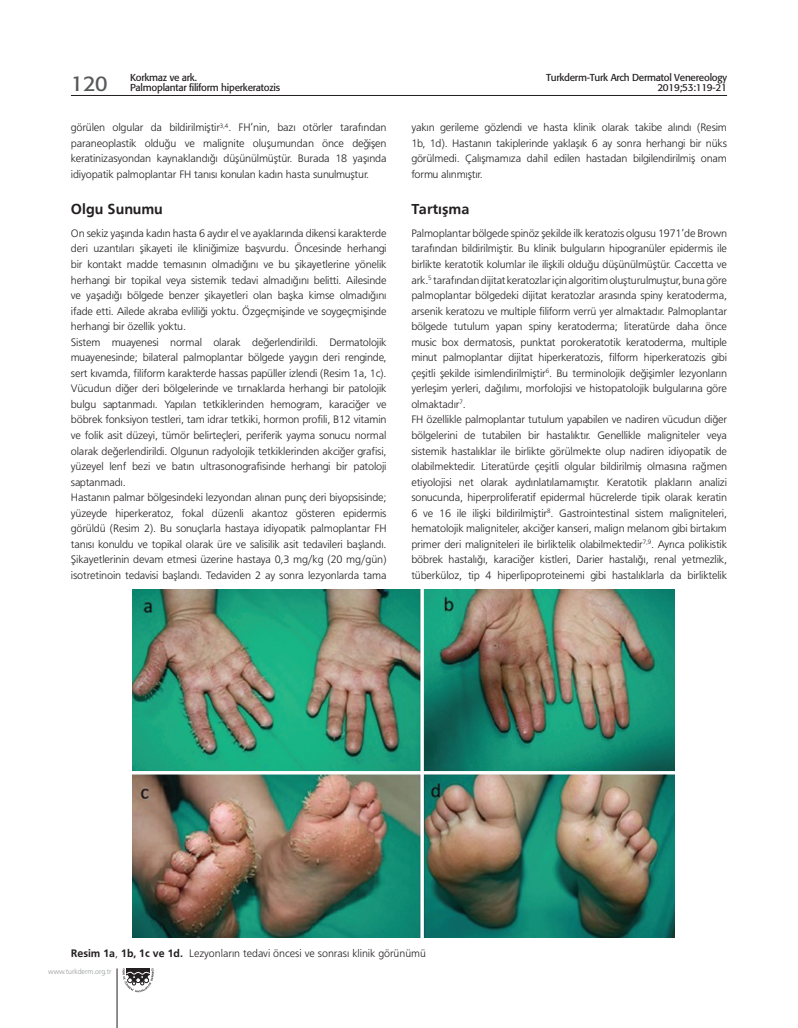
<style>
.page{position:relative;width:798px;height:1028px;background:#fff}
.page>*{position:absolute;margin:0;border:0;box-sizing:border-box;transform-origin:0 0}
.t1{font:21.25px "Formata Tr";color:#57585a}
.t2{font:15px "Frugal Bold Tr";color:#231f20}
.t3{font:11.25px/15.5px "Frugal Normal Tr";letter-spacing:-.015em;color:#231f20;text-align:justify}
.t4{font:10px/10.6px "Formata Tr";letter-spacing:-.025em;color:#231f20;text-align:right}
.t5{font:7.5px "Frugal Normal Tr";letter-spacing:-.01em;color:#939598}
.s1{font-family:"Frugal Bold Tr"}
</style>
<div class="page">
<svg style="left:123px;top:968px;width:31px;height:24px"></svg>
<hr style="left:117px;top:968px;width:1px;height:60px;background:#231f20">
<hr style="left:71px;top:95px;width:655px;height:1px;background:#231f20">
<img style="left:132px;top:590px;width:542px;height:347px">
<h1 class="t1" style="left:71px;top:71px;width:38px">120</h1>
<p class="t4" style="left:545px;top:72px;width:182px">Turkderm-Turk Arch Dermatol Venereology<br>2019;53:119-21</p>
<p class="t3" style="left:71px;top:120px;width:317px">görülen olgular da bildirilmiştir<sup>3,4</sup>. FH’nin, bazı otörler tarafından paraneoplastik olduğu ve malignite oluşumundan önce değişen keratinizasyondan kaynaklandığı düşünülmüştür. Burada 18 yaşında idiyopatik palmoplantar FH tanısı konulan kadın hasta sunulmuştur.</p>
<h2 class="t2" style="left:71px;top:201px;width:93px">Olgu Sunumu</h2>
<p class="t3" style="left:71px;top:225px;width:317px;text-align:left">On sekiz yaşında kadın hasta 6 aydır el ve ayaklarında dikensi karakterde deri uzantıları şikayeti ile kliniğimize başvurdu. Öncesinde herhangi bir kontakt madde temasının olmadığını ve bu şikayetlerine yönelik herhangi bir topikal veya sistemik tedavi almadığını belitti. Ailesinde ve yaşadığı bölgede benzer şikayetleri olan başka kimse olmadığını ifade etti. Ailede akraba evliliği yoktu. Özgeçmişinde ve soygeçmişinde herhangi bir özellik yoktu.<br>Sistem muayenesi normal olarak değerlendirildi. Dermatolojik muayenesinde; bilateral palmoplantar bölgede yaygın deri renginde, sert kıvamda, filiform karakterde hassas papüller izlendi (Resim 1a, 1c).<br>Vücudun diğer deri bölgelerinde ve tırnaklarda herhangi bir patolojik bulgu saptanmadı. Yapılan tetkiklerinden hemogram, karaciğer ve böbrek fonksiyon testleri, tam idrar tetkiki, hormon profili, B12 vitamin ve folik asit düzeyi, tümör belirteçleri, periferik yayma sonucu normal olarak değerlendirildi. Olgunun radyolojik tetkiklerinden akciğer grafisi, yüzeyel lenf bezi ve batın ultrasonografisinde herhangi bir patoloji saptanmadı.<br>Hastanın palmar bölgesindeki lezyondan alınan punç deri biyopsisinde; yüzeyde hiperkeratoz, fokal düzenli akantoz gösteren epidermis görüldü (Resim 2). Bu sonuçlarla hastaya idiyopatik palmoplantar FH tanısı konuldu ve topikal olarak üre ve salisilik asit tedavileri başlandı.<br>Şikayetlerinin devam etmesi üzerine hastaya 0,3 mg/kg (20 mg/gün) isotretinoin tedavisi başlandı. Tedaviden 2 ay sonra lezyonlarda tama</p>
<p class="t4" style="left:130px;top:72px;width:151px;text-align:left">Korkmaz ve ark.<br>Palmoplantar filiform hiperkeratozis</p>
<p class="t3" style="left:411px;top:120px;width:317px">yakın gerileme gözlendi ve hasta klinik olarak takibe alındı (Resim 1b, 1d). Hastanın takiplerinde yaklaşık 6 ay sonra herhangi bir nüks görülmedi. Çalışmamıza dahil edilen hastadan bilgilendirilmiş onam formu alınmıştır.</p>
<h2 class="t2" style="left:411px;top:201px;width:60px">Tartışma</h2>
<p class="t3" style="left:411px;top:225px;width:317px;text-align:left">Palmoplantar bölgede spinöz şekilde ilk keratozis olgusu 1971’de Brown tarafından bildirilmiştir. Bu klinik bulguların hipogranüler epidermis ile birlikte keratotik kolumlar ile ilişkili olduğu düşünülmüştür. Caccetta ve ark.<sup>5</sup> tarafından dijitat keratozlar için algoritim oluşturulmuştur, buna göre palmoplantar bölgedeki dijitat keratozlar arasında spiny keratoderma, arsenik keratozu ve multiple filiform verrü yer almaktadır. Palmoplantar bölgede tutulum yapan spiny keratoderma; literatürde daha önce music box dermatosis, punktat porokeratotik keratoderma, multiple minut palmoplantar dijitat hiperkeratozis, filform hiperkeratozis gibi çeşitli şekilde isimlendirilmiştir<sup>6</sup>. Bu terminolojik değişimler lezyonların yerleşim yerleri, dağılımı, morfolojisi ve histopatolojik bulgularına göre olmaktadır<sup>7</sup>.<br>FH özellikle palmoplantar tutulum yapabilen ve nadiren vücudun diğer bölgelerini de tutabilen bir hastalıktır. Genellikle maligniteler veya sistemik hastalıklar ile birlikte görülmekte olup nadiren idiyopatik de olabilmektedir. Literatürde çeşitli olgular bildirilmiş olmasına rağmen etiyolojisi net olarak aydınlatılamamıştır. Keratotik plakların analizi sonucunda, hiperproliferatif epidermal hücrelerde tipik olarak keratin 6 ve 16 ile ilişki bildirilmiştir<sup>8</sup>. Gastrointestinal sistem maligniteleri, hematolojik maligniteler, akciğer kanseri, malign melanom gibi birtakım primer deri maligniteleri ile birliktelik olabilmektedir<sup>7,9</sup>. Ayrıca polikistik böbrek hastalığı, karaciğer kistleri, Darier hastalığı, renal yetmezlik, tüberküloz, tip 4 hiperlipoproteinemi gibi hastalıklarla da birliktelik</p>
<p class="t3" style="left:71px;top:945px;width:356px"><span class="s1">Resim 1a</span>, <span class="s1">1b, 1c ve 1d.</span> Lezyonların tedavi öncesi ve sonrası klinik görünümü</p>
<p class="t5" style="left:48px;top:967px;width:65px">www.turkderm.org.tr</p>
</div>
